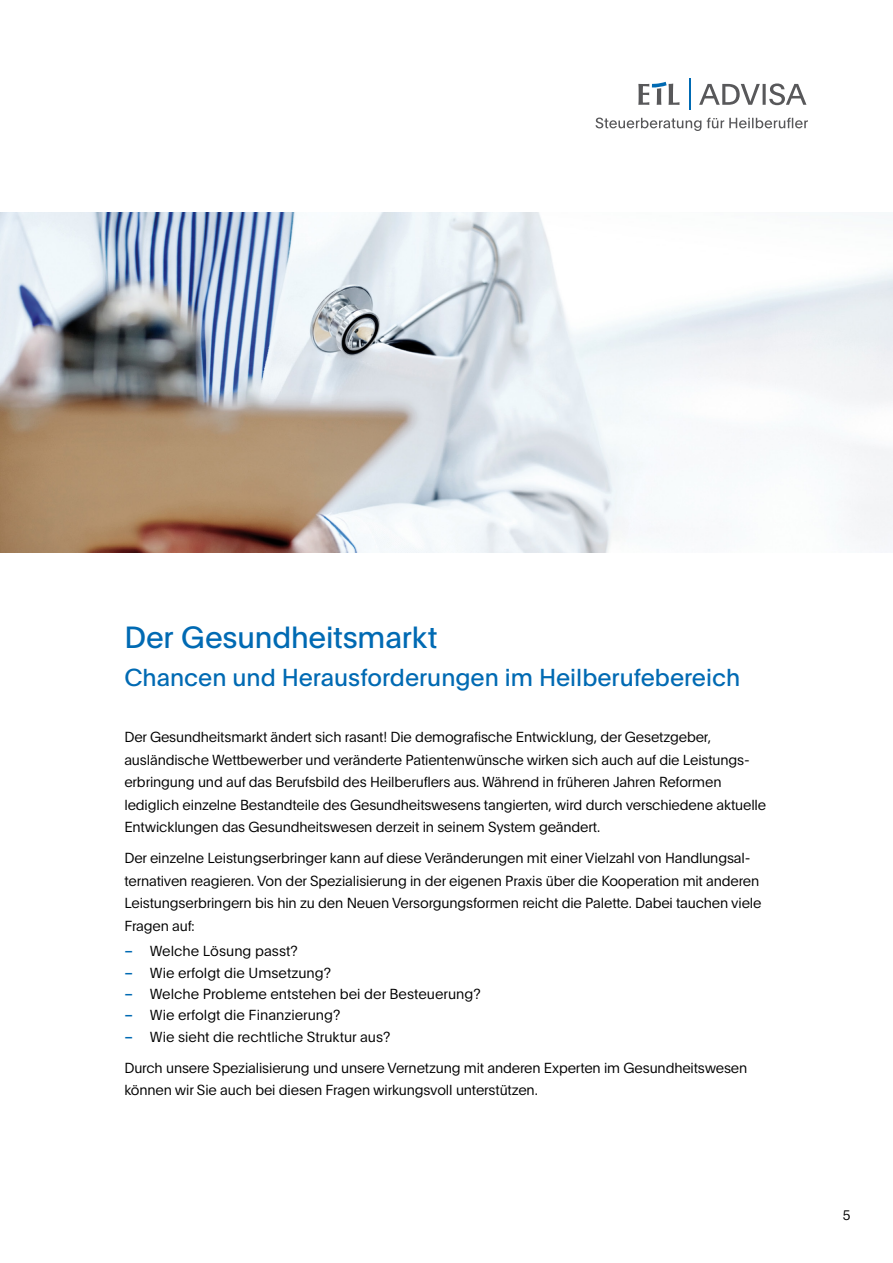
<style>
.page{position:relative;width:893px;height:1263px;background:#fff}
.page>*{position:absolute;margin:0;border:0;box-sizing:border-box;transform-origin:0 0}
.t1{font:30px "Plain";letter-spacing:-.005em;color:#006ab3}
.t2{font:24px "Plain";color:#006ab3}
.t3{font:300 14.25px/22.5px "Plain";letter-spacing:-.01em;color:#000}
.t4{font:300 13.5px "Plain";color:#000}
.s1{font-weight:500;color:#006ab3}
</style>
<div class="page">
<img style="left:0;top:213px;width:893px;height:340px">
<svg style="left:638px;top:82px;width:42px;height:23px"></svg>
<hr style="left:689px;top:79px;width:1px;height:31px;background:#006ab3">
<svg style="left:595px;top:118px;width:213px;height:13px"></svg>
<svg style="left:699px;top:83px;width:107px;height:22px"></svg>
<h1 class="t1" style="left:124px;top:617px;width:315px">Der Gesundheitsmarkt</h1>
<h2 class="t2" style="left:124px;top:661px;width:617px">Chancen und Herausforderungen im Heilberufebereich</h2>
<p class="t3" style="left:124px;top:725px;width:643px">Der Gesundheitsmarkt ändert sich rasant! Die demografische Entwicklung, der Gesetzgeber, ausländische Wettbewerber und veränderte Patientenwünsche wirken sich auch auf die Leistungs&shy;erbringung und auf das Berufsbild des Heilberuflers aus. Während in früheren Jahren Reformen lediglich einzelne Bestandteile des Gesundheitswesens tangierten, wird durch verschiedene aktuelle Entwicklungen das Gesundheitswesen derzeit in seinem System geändert.</p>
<p class="t3" style="left:124px;top:846px;width:639px">Der einzelne Leistungserbringer kann auf diese Veränderungen mit einer Vielzahl von Handlungsal&shy;ternativen reagieren. Von der Spezialisierung in der eigenen Praxis über die Kooperation mit anderen Leistungserbringern bis hin zu den Neuen Versorgungsformen reicht die Palette. Dabei tauchen viele Fragen auf:</p>
<p class="t3" style="left:124px;top:939px;width:175px"><span class="s1">–</span> Welche Lösung passt?</p>
<p class="t3" style="left:124px;top:961px;width:208px"><span class="s1">–</span> Wie erfolgt die Umsetzung?</p>
<p class="t3" style="left:124px;top:982px;width:358px"><span class="s1">–</span> Welche Probleme entstehen bei der Besteuerung?</p>
<p class="t3" style="left:124px;top:1003px;width:217px"><span class="s1">–</span> Wie erfolgt die Finanzierung?</p>
<p class="t3" style="left:124px;top:1020px;width:624px;line-height:31px"><span class="s1">–</span> Wie sieht die rechtliche Struktur aus?<br>Durch unsere Spezialisierung und unsere Vernetzung mit anderen Experten im Gesundheitswesen</p>
<p class="t3" style="left:124px;top:1078px;width:415px">können wir Sie auch bei diesen Fragen wirkungsvoll unterstützen.</p>
<p class="t4" style="left:843px;top:1206px;width:9px">5</p>
</div>
